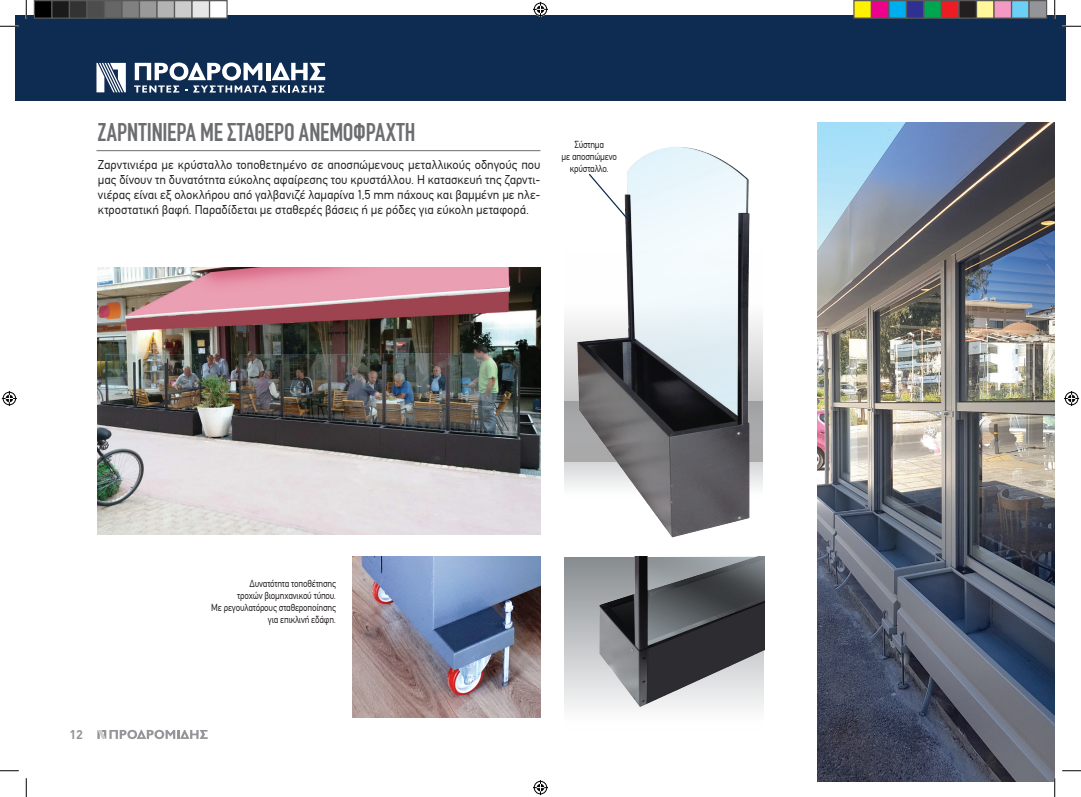
<style>
.page{position:relative;width:1081px;height:797px;background:#fff}
.page>*{position:absolute;margin:0;border:0;box-sizing:border-box;transform-origin:0 0}
.t1{font:condensed 25px "CF Din";letter-spacing:-.005em;color:#6c6d70}
.t2{font:12.5px/15px "CF Din";color:#231f20;text-align:justify}
.t3{font:700 12.5px "DIN Greek";color:#939598}
.t4{font:10px/12px "CF Din";letter-spacing:-.02em;color:#231f20;text-align:right;scale:.9 1}
</style>
<div class="page">
<svg style="left:97px;top:729px;width:111px;height:10px"></svg>
<div style="left:16px;top:16px;width:1048px;height:85px;background:#0e2b51"></div>
<svg style="left:96px;top:63px;width:30px;height:29px"></svg>
<svg style="left:134px;top:63px;width:191px;height:29px"></svg>
<hr style="left:96px;top:150px;width:444px;height:1px;background:#6c6d70">
<img style="left:564px;top:147px;width:199px;height:391px">
<img style="left:98px;top:268px;width:442px;height:266px">
<div style="left:564px;top:557px;width:199px;height:172px;background:linear-gradient(to bottom,#878b8f,#fff)"></div>
<img style="left:585px;top:557px;width:179px;height:158px">
<img style="left:817px;top:123px;width:237px;height:658px">
<img style="left:352px;top:557px;width:188px;height:160px">
<svg style="left:587px;top:172px;width:42px;height:49px"></svg>
<svg style="left:0;top:25px;width:19px;height:2px"></svg>
<svg style="left:1062px;top:25px;width:18px;height:2px"></svg>
<svg style="left:0;top:770px;width:19px;height:1px"></svg>
<svg style="left:1062px;top:770px;width:18px;height:1px"></svg>
<svg style="left:25px;top:0;width:2px;height:19px"></svg>
<svg style="left:25px;top:778px;width:2px;height:19px"></svg>
<svg style="left:1053px;top:0;width:2px;height:19px"></svg>
<svg style="left:1053px;top:778px;width:2px;height:19px"></svg>
<svg style="left:533px;top:2px;width:15px;height:15px"></svg>
<svg style="left:533px;top:780px;width:15px;height:15px"></svg>
<svg style="left:2px;top:391px;width:15px;height:15px"></svg>
<svg style="left:1064px;top:391px;width:14px;height:15px"></svg>
<div style="left:34px;top:1px;width:18px;height:17px;background:#000"></div>
<div style="left:34px;top:0;width:18px;height:19px;border:1px solid #595959"></div>
<div style="left:52px;top:1px;width:17px;height:17px;background:#1a1a1a"></div>
<div style="left:51px;top:0;width:19px;height:19px;border:1px solid #595959"></div>
<div style="left:69px;top:1px;width:18px;height:17px;background:#333"></div>
<div style="left:69px;top:0;width:19px;height:19px;border:1px solid #595959"></div>
<div style="left:87px;top:1px;width:17px;height:17px;background:#4d4d4d"></div>
<div style="left:86px;top:0;width:19px;height:19px;border:1px solid #595959"></div>
<div style="left:104px;top:1px;width:18px;height:17px;background:#666"></div>
<div style="left:104px;top:0;width:18px;height:19px;border:1px solid #595959"></div>
<div style="left:122px;top:1px;width:17px;height:17px;background:#808080"></div>
<div style="left:121px;top:0;width:19px;height:19px;border:1px solid #595959"></div>
<div style="left:139px;top:1px;width:18px;height:17px;background:#999"></div>
<div style="left:139px;top:0;width:19px;height:19px;border:1px solid #595959"></div>
<div style="left:157px;top:1px;width:17px;height:17px;background:#b3b3b3"></div>
<div style="left:156px;top:0;width:19px;height:19px;border:1px solid #595959"></div>
<div style="left:174px;top:1px;width:18px;height:17px;background:#ccc"></div>
<div style="left:174px;top:0;width:18px;height:19px;border:1px solid #595959"></div>
<div style="left:192px;top:1px;width:17px;height:17px;background:#e6e6e6"></div>
<div style="left:191px;top:0;width:19px;height:19px;border:1px solid #595959"></div>
<div style="left:209px;top:1px;width:18px;height:17px;background:#fff"></div>
<div style="left:209px;top:0;width:19px;height:19px;border:1px solid #595959"></div>
<div style="left:853px;top:1px;width:18px;height:17px;background:#fff101"></div>
<div style="left:853px;top:0;width:18px;height:19px;border:1px solid #595959"></div>
<div style="left:871px;top:1px;width:17px;height:17px;background:#ed028c"></div>
<div style="left:870px;top:0;width:19px;height:19px;border:1px solid #595959"></div>
<div style="left:888px;top:1px;width:18px;height:17px;background:#00aeef"></div>
<div style="left:888px;top:0;width:18px;height:19px;border:1px solid #595959"></div>
<div style="left:906px;top:1px;width:17px;height:17px;background:#2e3092"></div>
<div style="left:905px;top:0;width:19px;height:19px;border:1px solid #595959"></div>
<div style="left:923px;top:1px;width:18px;height:17px;background:#00a54f"></div>
<div style="left:923px;top:0;width:18px;height:19px;border:1px solid #595959"></div>
<div style="left:941px;top:1px;width:17px;height:17px;background:#ee1d23"></div>
<div style="left:940px;top:0;width:19px;height:19px;border:1px solid #595959"></div>
<div style="left:958px;top:1px;width:18px;height:17px;background:#231f20"></div>
<div style="left:958px;top:0;width:18px;height:19px;border:1px solid #595959"></div>
<div style="left:976px;top:1px;width:17px;height:17px;background:#fff79a"></div>
<div style="left:975px;top:0;width:19px;height:19px;border:1px solid #595959"></div>
<div style="left:993px;top:1px;width:18px;height:17px;background:#f499c2"></div>
<div style="left:993px;top:0;width:18px;height:19px;border:1px solid #595959"></div>
<div style="left:1011px;top:1px;width:17px;height:17px;background:#6bcff6"></div>
<div style="left:1010px;top:0;width:19px;height:19px;border:1px solid #595959"></div>
<div style="left:1028px;top:1px;width:18px;height:17px;background:#939598"></div>
<div style="left:1028px;top:0;width:18px;height:19px;border:1px solid #595959"></div>
<h1 class="t1" style="left:98px;top:119px;width:319px">ΖΑΡΝΤΙΝΙΕΡA ΜΕ ΣΤΑΘΕΡΟ ΑΝΕΜΟΦΡΑΧΤΗ</h1>
<p class="t2" style="left:98px;top:157px;width:444px">Ζαρντινιέρα με κρύσταλλο τοποθετημένο σε αποσπώμενους μεταλλικούς οδηγούς που μας δίνουν τη δυνατότητα εύκολης αφαίρεσης του κρυστάλλου. Η κατασκευή της ζαρντι&shy;νιέρας είναι εξ ολοκλήρου από γαλβανιζέ λαμαρίνα 1,5 mm πάχους και βαμμένη με ηλε&shy;κτροστατική βαφή. Παραδίδεται με σταθερές βάσεις ή με ρόδες για εύκολη μεταφορά.</p>
<p class="t4" style="left:561px;top:138px;width:63px;text-align:center">Σύστημα<br>με αποσπώμενο κρύσταλλο.</p>
<p class="t3" style="left:69px;top:727px;width:15px">12</p>
<p class="t4" style="left:211px;top:577px;width:140px">Δυνατότητα τοποθέτησης<br>τροχών βιομηχανικού τύπου.<br>Με ρεγουλατόρους σταθεροποίησης για επικλινή εδάφη.</p>
</div>
